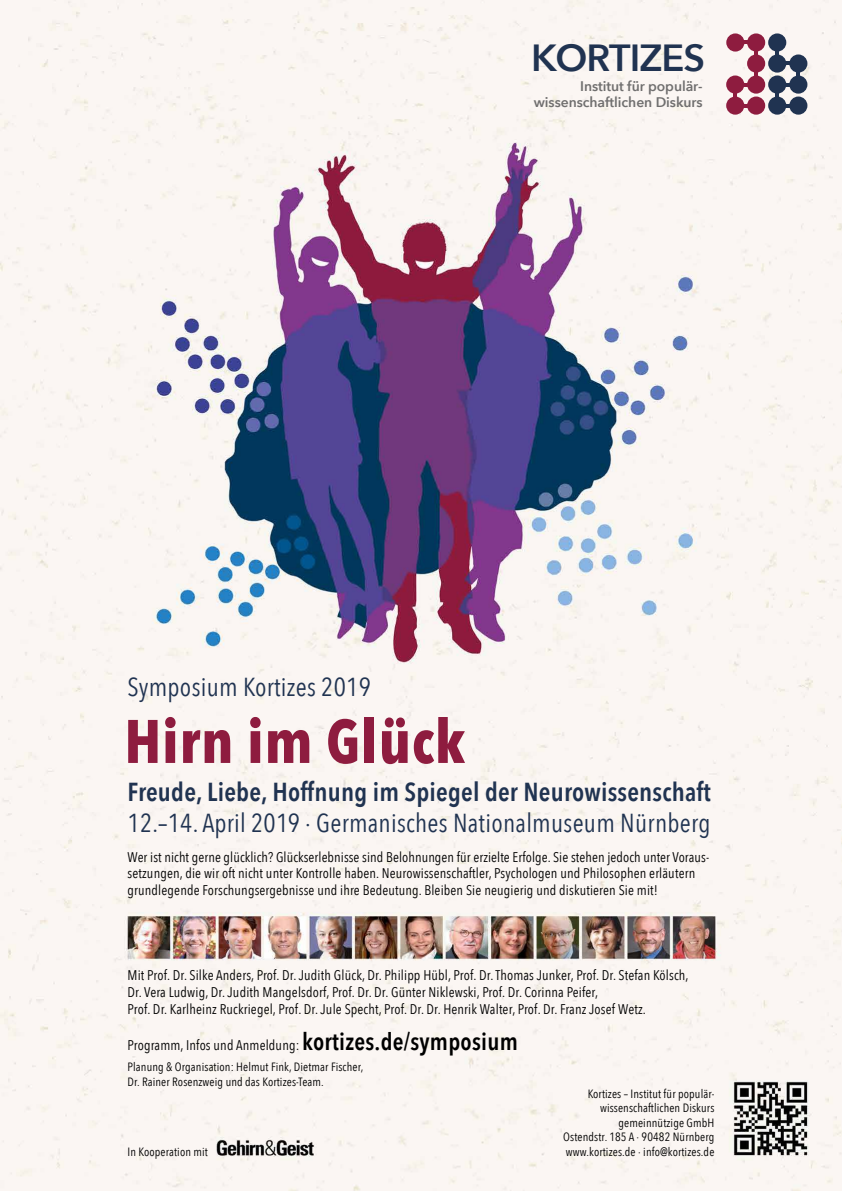
<style>
.page{position:relative;width:842px;height:1191px;background:#fff}
.page>*{position:absolute;margin:0;border:0;box-sizing:border-box;transform-origin:0 0}
.t1{font:700 60.75px "Avenir Next Condensed";letter-spacing:.01em;color:#8e1c3f}
.t2{font:600 37.7px "Avenir Next";letter-spacing:-.025em;color:#203351}
.t3{font:26px "Avenir Next Condensed";letter-spacing:.01em;color:#203351}
.t4{font:600 26px "Avenir Next Condensed";letter-spacing:.01em;color:#203351}
.t5{font:14px/16.8px "Avenir Next Condensed";letter-spacing:.01em;color:#000}
.t6{font:600 13.9px/16.7px "Avenir Next";letter-spacing:-.005em;color:#706f6f;text-align:right}
.t7{font:12px/14.4px "Avenir Next Condensed";letter-spacing:.01em;color:#000}
.s1{font-weight:600;font-size:24px}
</style>
<div class="page">
<img style="left:0;top:0;width:842px;height:1190px">
<div style="left:726px;top:33px;width:18px;height:19px;background:#8e1c3f;border-radius:50%"></div>
<div style="left:747px;top:96px;width:18px;height:19px;background:#8e1c3f;border-radius:50%"></div>
<div style="left:726px;top:96px;width:18px;height:19px;background:#8e1c3f;border-radius:50%"></div>
<div style="left:747px;top:75px;width:18px;height:19px;background:#8e1c3f;border-radius:50%"></div>
<div style="left:726px;top:75px;width:18px;height:19px;background:#8e1c3f;border-radius:50%"></div>
<div style="left:747px;top:33px;width:18px;height:19px;background:#8e1c3f;border-radius:50%"></div>
<div style="left:747px;top:54px;width:18px;height:19px;background:#8e1c3f;border-radius:50%"></div>
<div style="left:768px;top:33px;width:18px;height:19px;background:#203351;border-radius:50%"></div>
<div style="left:768px;top:96px;width:18px;height:19px;background:#203351;border-radius:50%"></div>
<div style="left:789px;top:96px;width:18px;height:19px;background:#203351;border-radius:50%"></div>
<div style="left:768px;top:75px;width:18px;height:19px;background:#203351;border-radius:50%"></div>
<div style="left:789px;top:75px;width:18px;height:19px;background:#203351;border-radius:50%"></div>
<div style="left:768px;top:54px;width:18px;height:19px;background:#203351;border-radius:50%"></div>
<div style="left:789px;top:54px;width:18px;height:19px;background:#203351;border-radius:50%"></div>
<hr style="left:735px;top:41px;width:21px;height:3px;background:#8e1c3f">
<hr style="left:735px;top:83px;width:21px;height:3px;background:#8e1c3f">
<hr style="left:735px;top:104px;width:21px;height:3px;background:#8e1c3f">
<hr style="left:754px;top:42px;width:4px;height:43px;background:#8e1c3f">
<hr style="left:734px;top:85px;width:3px;height:21px;background:#8e1c3f">
<hr style="left:777px;top:62px;width:21px;height:3px;background:#203351">
<hr style="left:777px;top:83px;width:21px;height:3px;background:#203351">
<hr style="left:777px;top:104px;width:21px;height:3px;background:#203351">
<hr style="left:796px;top:63px;width:4px;height:22px;background:#203351">
<hr style="left:775px;top:85px;width:4px;height:21px;background:#203351">
<hr style="left:775px;top:43px;width:4px;height:21px;background:#203351">
<h2 class="t2" style="left:531px;top:25px;width:175px">KORTIZES</h2>
<p class="t6" style="left:534px;top:77px;width:170px">Institut für populär&shy;wissenschaftlichen Diskurs</p>
<h3 class="t3" style="left:128px;top:664px;width:245px">Symposium Kortizes 2019</h3>
<h1 class="t1" style="left:124px;top:704px;width:342px">Hirn im Glück</h1>
<h3 class="t4" style="left:128px;top:769px;width:585px">Freude, Liebe, Hoffnung im Spiegel der Neurowissenschaft</h3>
<h3 class="t3" style="left:128px;top:800px;width:584px">12.–14. April 2019 · Germanisches Nationalmuseum Nürnberg</h3>
<p class="t5" style="left:128px;top:847px;width:583px">Wer ist nicht gerne glücklich? Glückserlebnisse sind Belohnungen für erzielte Erfolge. Sie stehen jedoch unter Voraus&shy;setzungen, die wir oft nicht unter Kontrolle haben. Neurowissenschaftler, Psychologen und Philosophen erläutern grundlegende Forschungsergebnisse und ihre Bedeutung. Bleiben Sie neugierig und diskutieren Sie mit!</p>
<p class="t5" style="left:128px;top:966px;width:562px">Mit Prof. Dr. Silke Anders, Prof. Dr. Judith Glück, Dr. Philipp Hübl, Prof. Dr. Thomas Junker, Prof. Dr. Stefan Kölsch,<br>Dr. Vera Ludwig, Dr. Judith Mangelsdorf, Prof. Dr. Dr. Günter Niklewski, Prof. Dr. Corinna Peifer,<br>Prof. Dr. Karlheinz Ruckriegel, Prof. Dr. Jule Specht, Prof. Dr. Dr. Henrik Walter, Prof. Dr. Franz Josef Wetz.</p>
<p class="t5" style="left:128px;top:1036px;width:392px">Programm, Infos und Anmeldung: <span class="s1">kortizes.de/symposium</span></p>
<p class="t7" style="left:128px;top:1059px;width:237px">Planung &amp; Organisation: Helmut Fink, Dietmar Fischer,<br>Dr. Rainer Rosenzweig und das Kortizes-Team.</p>
<p class="t7" style="left:563px;top:1086px;width:153px;text-align:right">Kortizes – Institut für populär&shy;wissenschaftlichen Diskurs gemeinnützige GmbH<br>Ostendstr. 185 A · 90482 Nürnberg www.kortizes.de · info@kortizes.de</p>
<p class="t7" style="left:128px;top:1143px;width:82px">In Kooperation mit</p>
</div>
